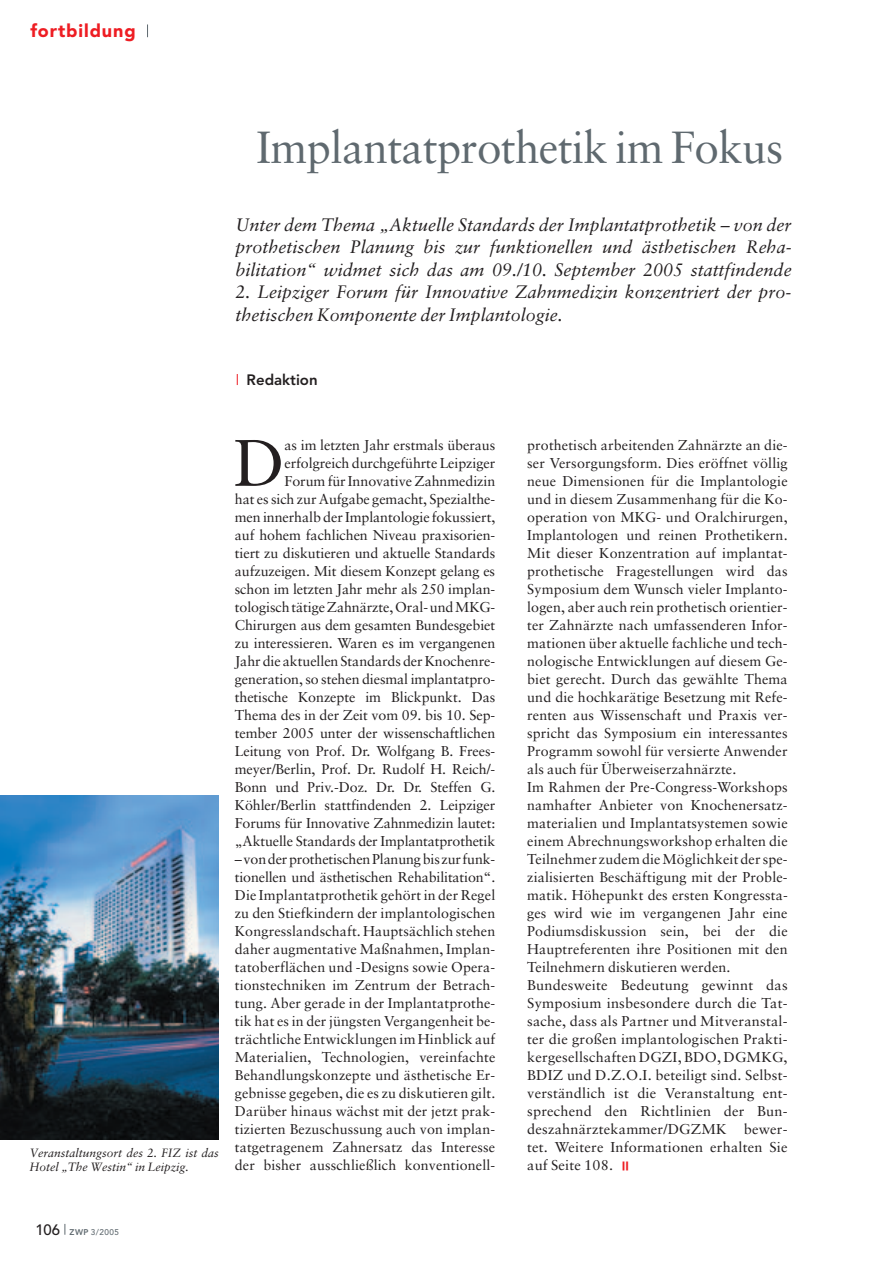
<style>
.page{position:relative;width:893px;height:1263px;background:#fff}
.page>*{position:absolute;margin:0;border:0;box-sizing:border-box;transform-origin:0 0}
.t1{font:65.85px "Sabon";color:#231f20}
.t2{font:45px "Sabon";letter-spacing:-.015em;color:#5f696f}
.t3{font:italic 18px/22.5px "Sabon";color:#231f20;text-align:justify}
.t4{font:900 18px "Avenir";letter-spacing:.05em;color:#ee1d23}
.t5{font:800 15px "Avenir";color:#231f20}
.t6{font:14.25px/18px "Sabon";letter-spacing:.01em;color:#231f20;text-align:right}
.t7{font:italic 12px/13.5px "Sabon";color:#231f20}
.t8{font:500 8.25px "Avenir";color:#5f696f}
.s1{font-size:15px;color:#231f20}
.s2{font-weight:800}
</style>
<div class="page">
<svg style="left:147px;top:24px;width:1px;height:13px"></svg>
<img style="left:1px;top:795px;width:218px;height:344px">
<p class="t4" style="left:30px;top:24px;width:107px">fortbildung</p>
<h2 class="t2" style="left:257px;top:129px;width:528px">Implantatprothetik im Fokus</h2>
<p class="t3" style="left:235px;top:215px;width:558px">Unter dem Thema „Aktuelle Standards der Implantatprothetik – von der prothetischen Planung bis zur funktionellen und ästhetischen Reha&shy;bilitation“ widmet sich das am 09./10. September 2005 stattfindende</p>
<p class="t3" style="left:235px;top:282px;width:558px">2. Leipziger Forum für Innovative Zahnmedizin konzentriert der pro&shy;thetischen Komponente der Implantologie.</p>
<p class="t5" style="left:247px;top:374px;width:73px">Redaktion</p>
<p class="t7" style="left:30px;top:1147px;width:191px">Veranstaltungsort des 2. FIZ ist das<br>Hotel „The Westin“ in Leipzig.</p>
<p class="t6" style="left:235px;top:437px;width:262px">as im letzten Jahr erstmals überaus erfolgreich durchgeführte Leipziger<br>Forum für Innovative Zahnmedizin<br>hat es sich zur Aufgabe gemacht, Spezialthe&shy;men innerhalb der Implantologie fokussiert, auf hohem fachlichen Niveau praxisorien&shy;tiert zu diskutieren und aktuelle Standards aufzuzeigen. Mit diesem Konzept gelang es schon im letzten Jahr mehr als 250 implan&shy;tologisch tätige Zahnärzte, Oral- und MKG-Chirurgen aus dem gesamten Bundesgebiet zu interessieren. Waren es im vergangenen Jahr die aktuellen Standards der Knochenre&shy;generation, so stehen diesmal implantatpro&shy;thetische Konzepte im Blickpunkt. Das Thema des in der Zeit vom 09. bis 10. Sep&shy;tember 2005 unter der wissenschaftlichen Leitung von Prof. Dr. Wolfgang B. Frees&shy;meyer/Berlin, Prof. Dr. Rudolf H. Reich/- Bonn und Priv.-Doz. Dr. Dr. Steffen G.<br>Köhler/Berlin stattfindenden 2. Leipziger Forums für Innovative Zahnmedizin lautet: „Aktuelle Standards der Implantatprothetik</p>
<p class="t6" style="left:235px;top:851px;width:262px;text-align:justify">– von der prothetischen Planung bis zur funk&shy;tionellen und ästhetischen Rehabilitation“.<br>Die Implantatprothetik gehört in der Regel zu den Stiefkindern der implantologischen Kongresslandschaft. Hauptsächlich stehen daher augmentative Maßnahmen, Implan&shy;tatoberflächen und -Designs sowie Opera&shy;tionstechniken im Zentrum der Betrach&shy;tung. Aber gerade in der Implantatprothe&shy;tik hat es in der jüngsten Vergangenheit be&shy;trächtliche Entwicklungen im Hinblick auf Materialien, Technologien, vereinfachte Behandlungskonzepte und ästhetische Er&shy;gebnisse gegeben, die es zu diskutieren gilt.<br>Darüber hinaus wächst mit der jetzt prak&shy;tizierten Bezuschussung auch von implan&shy;tatgetragenem Zahnersatz das Interesse der bisher ausschließlich konventionell-</p>
<h1 class="t1" style="left:233px;top:436px;width:53px">D</h1>
<p class="t8" style="left:35px;top:1228px;width:85px"><span class="s1">106</span> <span class="s2">ZWP</span> 3/2005</p>
<p class="t6" style="left:527px;top:437px;width:262px;text-align:left">prothetisch arbeitenden Zahnärzte an die&shy;ser Versorgungsform. Dies eröffnet völlig neue Dimensionen für die Implantologie und in diesem Zusammenhang für die Ko&shy;operation von MKG- und Oralchirurgen, Implantologen und reinen Prothetikern.<br>Mit dieser Konzentration auf implantat&shy;prothetische Fragestellungen wird das Symposium dem Wunsch vieler Implanto&shy;logen, aber auch rein prothetisch orientier&shy;ter Zahnärzte nach umfassenderen Infor&shy;mationen über aktuelle fachliche und tech&shy;nologische Entwicklungen auf diesem Ge&shy;biet gerecht. Durch das gewählte Thema und die hochkarätige Besetzung mit Refe&shy;renten aus Wissenschaft und Praxis ver&shy;spricht das Symposium ein interessantes Programm sowohl für versierte Anwender als auch für Überweiserzahnärzte.<br>Im Rahmen der Pre-Congress-Workshops namhafter Anbieter von Knochenersatz&shy;materialien und Implantatsystemen sowie einem Abrechnungsworkshop erhalten die Teilnehmer zudem die Möglichkeit der spe&shy;zialisierten Beschäftigung mit der Proble&shy;matik. Höhepunkt des ersten Kongressta&shy;ges wird wie im vergangenen Jahr eine Podiumsdiskussion sein, bei der die Hauptreferenten ihre Positionen mit den Teilnehmern diskutieren werden.<br>Bundesweite Bedeutung gewinnt das Symposium insbesondere durch die Tat&shy;sache, dass als Partner und Mitveranstal&shy;ter die großen implantologischen Prakti&shy;kergesellschaften DGZI, BDO, DGMKG, BDIZ und D.Z.O.I. beteiligt sind. Selbst&shy;verständlich ist die Veranstaltung ent&shy;sprechend den Richtlinien der Bun&shy;deszahnärztekammer/DGZMK bewer&shy;tet. Weitere Informationen erhalten Sie auf Seite 108.</p>
</div>
